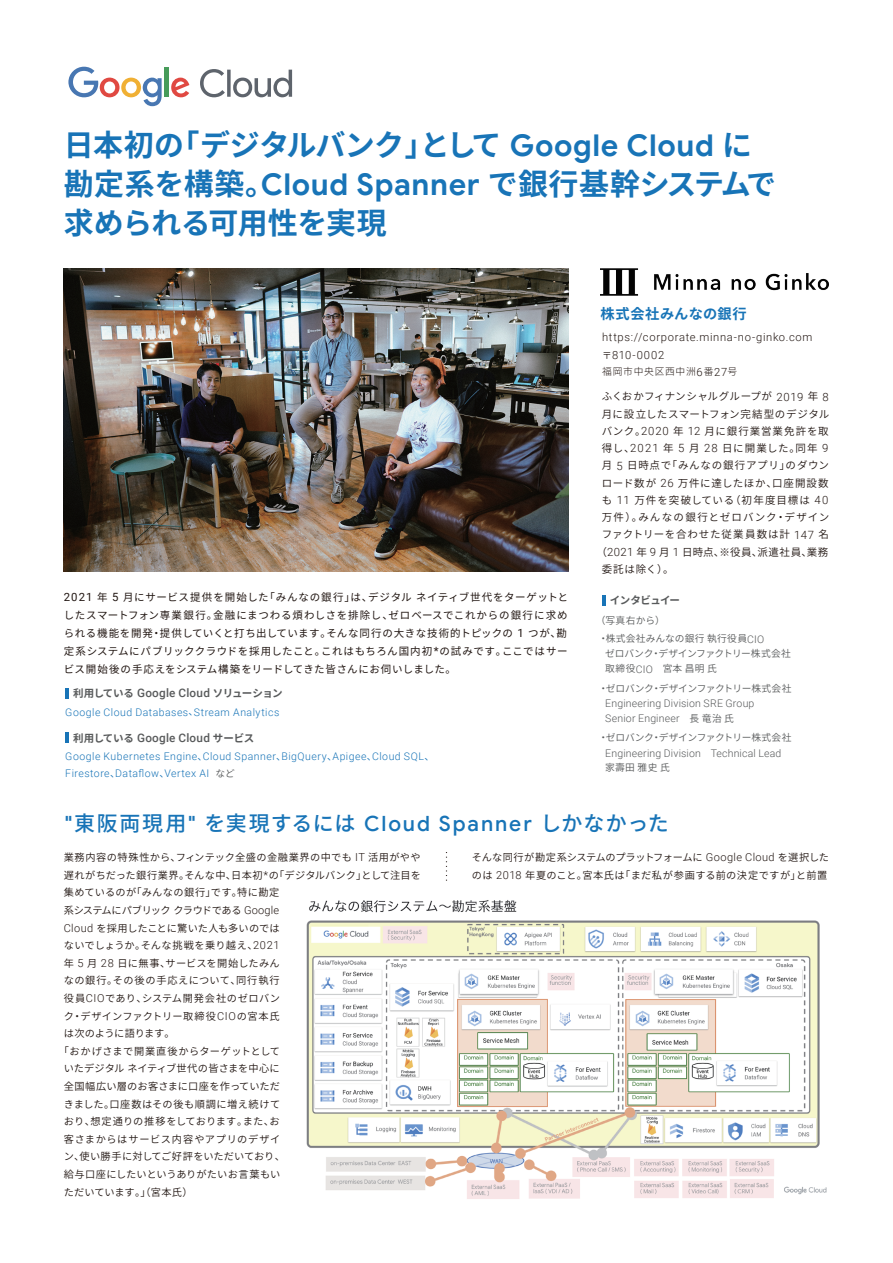
<style>
.page{position:relative;width:893px;height:1263px;background:#fff}
.page>*{position:absolute;margin:0;border:0;box-sizing:border-box;transform-origin:0 0}
.t1{font:700 30px/39px "Noto Sans CJ Kjp";letter-spacing:-.015em;color:#1874b7}
.t2{font:500 21px "Noto Sans CJ Kjp";letter-spacing:.035em;color:#1874b7}
.t3{font:700 14.25px "Noto Sans CJ Kjp";letter-spacing:.03em;color:#1874b7}
.t4{font:500 11.7px "Roboto";letter-spacing:.02em;color:#585a5b}
.t5{font:300 11.25px/18.3px "Roboto";letter-spacing:.055em;color:#221713}
.t6{font:10.5px/18px "Noto Sans CJ Kjp";letter-spacing:.055em;color:#221713}
.t7{font:600 10.5px "Noto Sans CJ Kjp";letter-spacing:.07em;color:#221713}
.t8{font:300 10.5px/16.6px "Roboto";letter-spacing:.045em;color:#1874b7}
.t9{font:300 10.5px/15px "Roboto";letter-spacing:.015em;color:#585a5b}
.t10{font:700 10.5px "Noto Sans CJ Kjp";letter-spacing:-.055em;color:#585a5b}
.t11{font:600 10.5px "Noto Sans CJ Kjp";letter-spacing:.01em;color:#221713}
.t12{font:600 10.5px "Noto Sans CJ Kjp";letter-spacing:.05em;color:#221713}
.t13{font:600 10.5px "Noto Sans CJ Kjp";letter-spacing:.045em;color:#221713}
.t14{font:600 10.5px "Noto Sans CJ Kjp";letter-spacing:.11em;color:#221713}
.t15{font:600 10.2px/17.5px "Noto Sans CJ Kjp";letter-spacing:.025em;color:#221713}
.t16{font:600 10.2px "Noto Sans CJ Kjp";letter-spacing:.045em;color:#221713}
.t17{font:600 10.2px "Noto Sans CJ Kjp";letter-spacing:.065em;color:#221713}
.t18{font:600 10.2px "Noto Sans CJ Kjp";letter-spacing:-.04em;color:#221713}
.t19{font:600 10.2px "Noto Sans CJ Kjp";color:#221713}
.t20{font:600 10.2px "Noto Sans CJ Kjp";letter-spacing:.05em;color:#221713}
.t21{font:600 10.2px "Noto Sans CJ Kjp";letter-spacing:.005em;color:#221713}
.t22{font:600 10.2px "Noto Sans CJ Kjp";letter-spacing:-.015em;color:#221713}
.t23{font:600 9.75px "Noto Sans CJ Kjp";letter-spacing:-.005em;color:#585a5b}
.t24{font:600 9.75px/15px "Noto Sans CJ Kjp";letter-spacing:.015em;color:#585a5b}
.t25{font:300 9.75px "Noto Sans CJ Kjp";letter-spacing:.08em;color:#221713}
.s1{font-family:"Google Sans"}
.s2{font-family:"Noto Sans CJ Kjp";font-size:9.75px}
.s3{font-family:"Roboto";font-size:11.25px}
.s4{font-family:"Roboto";font-size:11.4px}
.s5{font-family:"Roboto";font-weight:500;font-size:11.7px}
.s6{font-family:"Noto Sans CJ Kjp";font-weight:700;font-size:10.5px}
.s7{font-family:"Noto Sans CJ Kjp";font-weight:600;font-size:9.75px}
.s8{font-family:"Noto Sans CJ Kjp";font-weight:600;font-size:9.75px;color:#585a5b}
.s9{font-family:"Roboto";font-weight:300;font-size:11.4px}
.s10{font-family:"Roboto";font-weight:300;font-size:10.5px}
.s11{font-family:"Roboto";font-weight:300;font-size:10.95px}
</style>
<div class="page">
<img style="left:64px;top:268px;width:504px;height:303px">
<svg style="left:446px;top:852px;width:1px;height:29px"></svg>
<hr style="left:65px;top:688px;width:4px;height:11px;background:#1874b7">
<hr style="left:65px;top:733px;width:4px;height:10px;background:#1874b7">
<svg style="left:200px;top:69px;width:92px;height:28px"></svg>
<svg style="left:68px;top:67px;width:94px;height:39px"></svg>
<hr style="left:165px;top:68px;width:4px;height:29px;background:#479c5a">
<svg style="left:171px;top:78px;width:18px;height:19px"></svg>
<hr style="left:602px;top:595px;width:4px;height:10px;background:#1874b7">
<img style="left:601px;top:268px;width:228px;height:28px">
<img style="left:306px;top:900px;width:521px;height:299px">
<h1 class="t1" style="left:64px;top:126px;width:714px">日本初の「デジタルバンク」として <span class="s1">Google Cloud</span> に勘定系を構築。<span class="s1">Cloud Spanner</span> で銀行基幹システムで求められる可用性を実現</h1>
<h3 class="t3" style="left:601px;top:306px;width:148px">株式会社みんなの銀行</h3>
<p class="t5" style="left:602px;top:327px;width:212px">https://corporate.minna-no-ginko.com<span class="s2">〒</span>810-0002</p>
<p class="t25" style="left:602px;top:366px;width:137px">福岡市中央区西中洲<span class="s3">6</span>番<span class="s3">27</span>号</p>
<p class="t6" style="left:64px;top:589px;width:506px"><span class="s4">2021</span> 年 <span class="s4">5</span> 月にサービス提供を開始した「みんなの銀行」は、デジタルネイティブ世代をターゲットとしたスマートフォン専業銀行。金融にまつわる煩わしさを排除し、ゼロベースでこれからの銀行に求められる機能を開発・提供していくと打ち出しています。そんな同行の大きな技術的トピックの <span class="s4">1</span> つが、勘定系システムにパブリッククラウドを採用したこと。これはもちろん国内初<span class="s4">*</span>の試みです。ここではサービス開始後の手応えをシステム構築をリードしてきた皆さんにお伺いしました。</p>
<p class="t10" style="left:73px;top:687px;width:211px">利用している <span class="s5">Google Cloud</span> ソリューション</p>
<p class="t4" style="left:73px;top:730px;width:183px"><span class="s6">利用している</span> Google Cloud <span class="s6">サービス</span></p>
<p class="t8" style="left:65px;top:703px;width:216px">Google Cloud Databases<span class="s7">、</span>Stream Analytics</p>
<p class="t8" style="left:65px;top:748px;width:370px">Google Kubernetes Engine<span class="s7">、</span>Cloud Spanner<span class="s7">、</span>BigQuery<span class="s7">、</span>Apigee<span class="s7">、</span>Cloud SQL<span class="s7">、<br></span>Firestore<span class="s7">、</span>Dataflow<span class="s7">、</span>Vertex AI <span class="s8">など</span></p>
<p class="t11" style="left:602px;top:391px;width:228px">ふくおかフィナンシャルグループが <span class="s9">2019</span> 年 <span class="s9">8</span></p>
<p class="t13" style="left:602px;top:408px;width:229px">月に設立したスマートフォン完結型のデジタル</p>
<p class="t7" style="left:602px;top:425px;width:228px">バンク。<span class="s9">2020</span> 年 <span class="s9">12</span> 月に銀行業営業免許を取</p>
<p class="t12" style="left:602px;top:442px;width:228px">得し、<span class="s9">2021</span> 年 <span class="s9">5</span> 月 <span class="s9">28</span> 日に開業した。同年 <span class="s9">9</span></p>
<p class="t7" style="left:602px;top:460px;width:229px">月 <span class="s9">5</span> 日時点で「みんなの銀行アプリ」のダウン</p>
<p class="t7" style="left:602px;top:477px;width:228px">ロード数が <span class="s9">26</span> 万件に達したほか、口座開設数</p>
<p class="t7" style="left:602px;top:494px;width:228px">も <span class="s9">11</span> 万件を突破している（初年度目標は <span class="s9">40</span></p>
<p class="t14" style="left:602px;top:511px;width:229px">万件）。みんなの銀行とゼロバンク・デザイン</p>
<p class="t7" style="left:602px;top:529px;width:229px">ファクトリーを合わせた従業員数は計 <span class="s9">147</span> 名</p>
<p class="t7" style="left:597px;top:546px;width:233px">（<span class="s9">2021</span> 年 <span class="s9">9</span> 月 <span class="s9">1</span> 日時点、※役員、派遣社員、業務</p>
<p class="t7" style="left:602px;top:563px;width:73px">委託は除く）。</p>
<p class="t10" style="left:610px;top:594px;width:71px">インタビュイー</p>
<p class="t23" style="left:596px;top:615px;width:71px">（写真右から）</p>
<p class="t24" style="left:605px;top:631px;width:187px;text-indent:-7px">・株式会社みんなの銀行執行役員<span class="s10">CIO<br></span>ゼロバンク・デザインファクトリー株式会社取締役<span class="s10">CIO</span>　宮本昌明氏</p>
<p class="t23" style="left:598px;top:683px;width:195px">・ゼロバンク・デザインファクトリー株式会社</p>
<p class="t9" style="left:605px;top:695px;width:151px">Engineering Division SRE Group<br>Senior Engineer<span class="s7">　長竜治氏</span></p>
<p class="t23" style="left:598px;top:732px;width:195px">・ゼロバンク・デザインファクトリー株式会社</p>
<p class="t9" style="left:605px;top:745px;width:178px">Engineering Division Technical Lead</p>
<p class="t23" style="left:605px;top:762px;width:66px">家壽田雅史氏</p>
<h2 class="t2" style="left:65px;top:811px;width:605px"><span class="s1">"</span>東阪両現用<span class="s1">"</span> を実現するには <span class="s1">Cloud Spanner</span> しかなかった</h2>
<p class="t15" style="left:64px;top:849px;width:358px">業務内容の特殊性から、フィンテック全盛の金融業界の中でも <span class="s11">IT</span> 活用がやや</p>
<p class="t15" style="left:64px;top:866px;width:359px">遅れがちだった銀行業界。そんな中、日本初<span class="s11">*</span>の「デジタルバンク」として注目を</p>
<p class="t15" style="left:64px;top:884px;width:217px">集めているのが「みんなの銀行」です。特に勘定</p>
<p class="t18" style="left:64px;top:904px;width:217px">系システムにパブリッククラウドである <span class="s11">Google</span></p>
<p class="t19" style="left:64px;top:922px;width:218px"><span class="s11">Cloud</span> を採用したことに驚いた人も多いのでは</p>
<p class="t15" style="left:64px;top:937px;width:217px">ないでしょうか。そんな挑戦を乗り越え、<span class="s11">2021</span></p>
<p class="t15" style="left:64px;top:954px;width:217px">年 <span class="s11">5</span> 月 <span class="s11">28</span> 日に無事、サービスを開始したみん</p>
<p class="t17" style="left:64px;top:975px;width:217px">なの銀行。その後の手応えについて、同行執行</p>
<p class="t16" style="left:64px;top:992px;width:218px">役員<span class="s11">CIO</span>であり、システム開発会社のゼロバン</p>
<p class="t15" style="left:64px;top:1007px;width:217px">ク・デザインファクトリー取締役<span class="s11">CIO</span>の宮本氏</p>
<p class="t22" style="left:64px;top:1028px;width:113px">は次のように語ります。</p>
<p class="t16" style="left:59px;top:1045px;width:223px">「おかげさまで開業直後からターゲットとして</p>
<p class="t15" style="left:64px;top:1060px;width:218px">いたデジタルネイティブ世代の皆さまを中心に</p>
<p class="t15" style="left:64px;top:1078px;width:218px">全国幅広い層のお客さまに口座を作っていただ</p>
<p class="t20" style="left:64px;top:1098px;width:218px">きました。口座数はその後も順調に増え続けて</p>
<p class="t15" style="left:64px;top:1113px;width:217px">おり、想定通りの推移をしております。また、お</p>
<p class="t17" style="left:64px;top:1133px;width:218px">客さまからはサービス内容やアプリのデザイ</p>
<p class="t15" style="left:64px;top:1148px;width:223px">ン、使い勝手に対してご好評をいただいており、</p>
<p class="t15" style="left:64px;top:1166px;width:218px">給与口座にしたいというありがたいお言葉もい</p>
<p class="t21" style="left:64px;top:1186px;width:130px">ただいています。」（宮本氏）</p>
<p class="t15" style="left:472px;top:849px;width:359px">そんな同行が勘定系システムのプラットフォームに <span class="s11">Google Cloud</span> を選択したのは <span class="s11">2018</span> 年夏のこと。宮本氏は「まだ私が参画する前の決定ですが」と前置</p>
</div>
